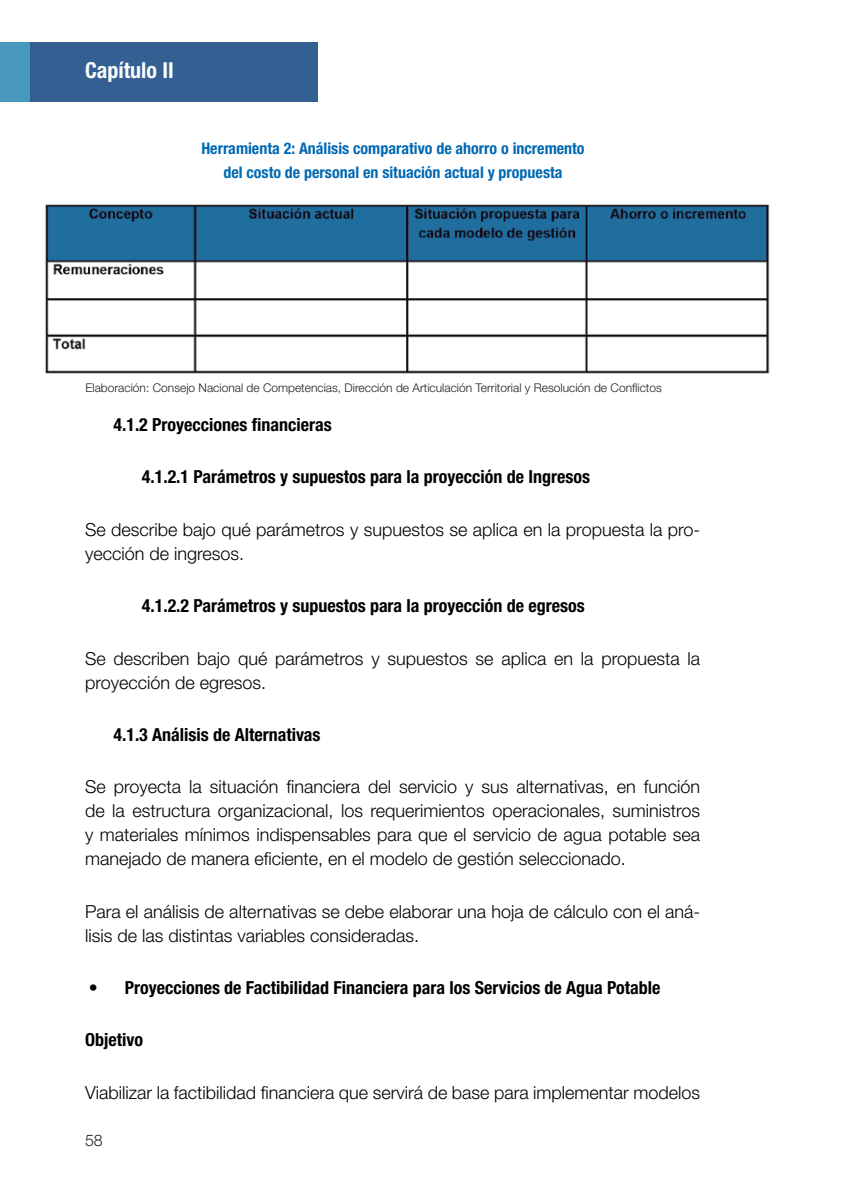
<style>
.page{position:relative;width:842px;height:1191px;background:#fff}
.page>*{position:absolute;margin:0;border:0;box-sizing:border-box;transform-origin:0 0}
.t1{font:700 condensed 22px "Helvetica Neue LT Std";color:#fbfbfa}
.t2{font:300 18px/24px "Helvetica Neue LT Std";color:#000}
.t3{font:700 condensed 18px "Helvetica Neue LT Std";color:#000}
.t4{font:700 condensed 16px/24px "Helvetica Neue LT Std";color:#0168b3;text-align:center}
.t5{font:300 16px "Helvetica Neue LT Std";color:#231f20}
.t6{font:300 12px "Helvetica Neue LT Std";color:#231f20}
</style>
<div class="page">
<div style="left:30px;top:42px;width:287px;height:60px;background:#345f92"></div>
<div style="left:0;top:42px;width:30px;height:60px;background:#4898bd"></div>
<img style="left:45px;top:204px;width:725px;height:170px">
<p class="t1" style="left:85px;top:57px;width:90px">Capítulo II</p>
<p class="t4" style="left:201px;top:136px;width:385px">Herramienta 2: Análisis comparativo de ahorro o incremento del costo de personal en situación actual y propuesta</p>
<p class="t6" style="left:85px;top:380px;width:578px">Elaboración: Consejo Nacional de Competencias, Dirección de Articulación Territorial y Resolución de Conflictos</p>
<p class="t3" style="left:113px;top:414px;width:220px">4.1.2 Proyecciones financieras</p>
<p class="t3" style="left:142px;top:466px;width:450px">4.1.2.1 Parámetros y supuestos para la proyección de Ingresos</p>
<p class="t2" style="left:85px;top:517px;width:617px">Se describe bajo qué parámetros y supuestos se aplica en la propuesta la pro&shy;yección de ingresos.</p>
<p class="t3" style="left:142px;top:595px;width:444px">4.1.2.2 Parámetros y supuestos para la proyección de egresos</p>
<p class="t2" style="left:85px;top:646px;width:617px">Se describen bajo qué parámetros y supuestos se aplica en la propuesta la proyección de egresos.</p>
<p class="t3" style="left:113px;top:723px;width:209px">4.1.3 Análisis de Alternativas</p>
<p class="t2" style="left:85px;top:774px;width:617px;text-align:justify">Se proyecta la situación financiera del servicio y sus alternativas, en función de la estructura organizacional, los requerimientos operacionales, suministros y materiales mínimos indispensables para que el servicio de agua potable sea manejado de manera eficiente, en el modelo de gestión seleccionado.</p>
<p class="t2" style="left:85px;top:899px;width:617px">Para el análisis de alternativas se debe elaborar una hoja de cálculo con el aná&shy;lisis de las distintas variables consideradas.</p>
<p class="t3" style="left:89px;top:976px;width:573px">• Proyecciones de Factibilidad Financiera para los Servicios de Agua Potable</p>
<p class="t3" style="left:85px;top:1029px;width:59px">Objetivo</p>
<p class="t2" style="left:85px;top:1080px;width:617px">Viabilizar la factibilidad financiera que servirá de base para implementar modelos</p>
<p class="t5" style="left:85px;top:1130px;width:19px">58</p>
</div>
